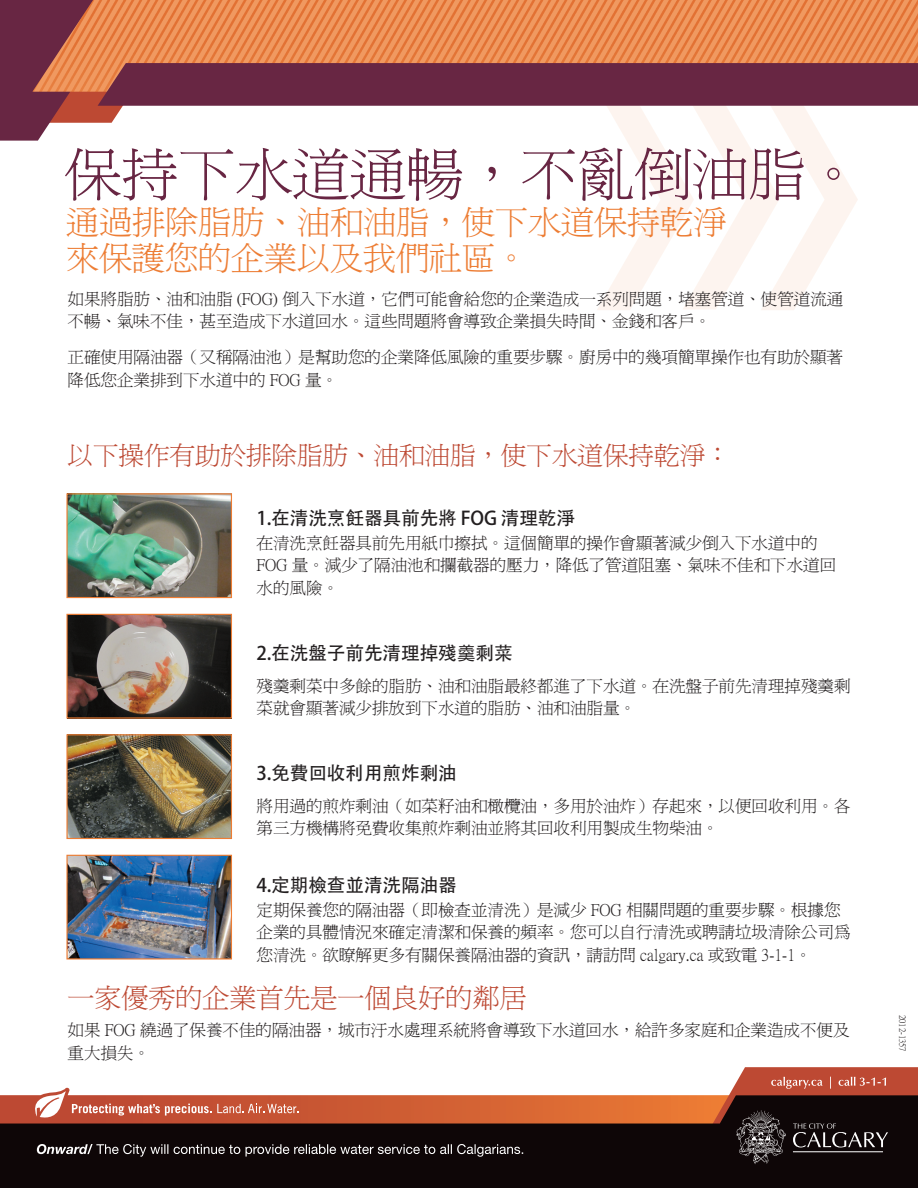
<style>
.page{position:relative;width:918px;height:1188px;background:#fff}
.page>*{position:absolute;margin:0;border:0;box-sizing:border-box;transform-origin:0 0}
.t1{font:57px "P Ming Li U";color:#682643}
.t2{font:33px/36px "P Ming Li U";color:#ed7d34}
.heading{font:27px "P Ming Li U";color:#bd4933}
.heading-2{font:25.5px "P Ming Li U";color:#bd4933}
.bold_copy{font:18.75px "Adobe Heiti Std";letter-spacing:-.01em;color:#231f20}
.indented_copy{font:16.5px/22.5px "P Ming Li U";color:#231f20}
.body_copy{font:16.5px/22.5px "P Ming Li U";color:#231f20}
.body_copy-2{font:9px "P Ming Li U";color:#231f20}
</style>
<div class="page">
<svg style="left:597px;top:141px;width:36px;height:169px"></svg>
<svg style="left:633px;top:141px;width:225px;height:169px"></svg>
<svg style="left:41px;top:1091px;width:25px;height:4px"></svg>
<svg style="left:0;top:1095px;width:676px;height:93px;background:#50261a"></svg>
<svg style="left:37px;top:1144px;width:486px;height:13px;background:#423b3c"></svg>
<svg style="left:676px;top:1067px;width:242px;height:121px;background:#4e3029"></svg>
<img style="left:68px;top:495px;width:162px;height:101px">
<div style="left:66px;top:493px;width:166px;height:105px;border:1px solid #ed7d34"></div>
<img style="left:68px;top:616px;width:162px;height:101px">
<div style="left:66px;top:614px;width:166px;height:105px;border:1px solid #ed7d34"></div>
<img style="left:68px;top:736px;width:162px;height:101px">
<div style="left:66px;top:734px;width:166px;height:105px;border:1px solid #ed7d34"></div>
<img style="left:68px;top:857px;width:162px;height:101px">
<div style="left:66px;top:855px;width:166px;height:105px;border:1px solid #ed7d34"></div>
<svg style="left:0;top:0;width:918px;height:141px"></svg>
<p class="t1" style="left:64px;top:146px;width:799px">保持下水道通暢，不亂倒油脂。</p>
<p class="t2" style="left:66px;top:205px;width:661px">通過排除脂肪、油和油脂，使下水道保持乾淨來保護您的企業以及我們社區。</p>
<p class="body_copy" style="left:68px;top:287px;width:777px">如果將脂肪、油和油脂 (FOG) 倒入下水道，它們可能會給您的企業造成一系列問題，堵塞管道、使管道流通不暢、氣味不佳，甚至造成下水道回水。這些問題將會導致企業損失時間、金錢和客戶。</p>
<p class="body_copy" style="left:68px;top:346px;width:777px">正確使用隔油器（又稱隔油池）是幫助您的企業降低風險的重要步驟。廚房中的幾項簡單操作也有助於顯著降低您企業排到下水道中的 FOG 量。</p>
<p class="heading-2" style="left:68px;top:443px;width:664px">以下操作有助於排除脂肪、油和油脂，使下水道保持乾淨：</p>
<p class="bold_copy" style="left:256px;top:507px;width:320px">1.在清洗烹飪器具前先將 FOG 清理乾淨</p>
<p class="indented_copy" style="left:256px;top:532px;width:581px">在清洗烹飪器具前先用紙巾擦拭。這個簡單的操作會顯著減少倒入下水道中的<br>FOG 量。減少了隔油池和攔截器的壓力，降低了管道阻塞、氣味不佳和下水道回水的風險。</p>
<p class="bold_copy" style="left:256px;top:642px;width:258px">2.在洗盤子前先清理掉殘羹剩菜</p>
<p class="indented_copy" style="left:256px;top:674px;width:595px">殘羹剩菜中多餘的脂肪、油和油脂最終都進了下水道。在洗盤子前先清理掉殘羹剩菜就會顯著減少排放到下水道的脂肪、油和油脂量。</p>
<p class="bold_copy" style="left:256px;top:762px;width:202px">3.免費回收利用煎炸剩油</p>
<p class="indented_copy" style="left:256px;top:795px;width:595px">將用過的煎炸剩油（如菜籽油和橄欖油，多用於油炸）存起來，以便回收利用。各第三方機構將免費收集煎炸剩油並將其回收利用製成生物柴油。</p>
<p class="bold_copy" style="left:256px;top:874px;width:202px">4.定期檢查並清洗隔油器</p>
<p class="indented_copy" style="left:256px;top:899px;width:595px">定期保養您的隔油器（即檢查並清洗）是減少 FOG 相關問題的重要步驟。根據您企業的具體情況來確定清潔和保養的頻率。您可以自行清洗或聘請垃圾清除公司為您清洗。欲瞭解更多有關保養隔油器的資訊，請訪問 calgary.ca 或致電 3-1-1。</p>
<p class="heading" style="left:68px;top:984px;width:460px">一家優秀的企業首先是一個良好的鄰居</p>
<p class="body_copy" style="left:68px;top:1019px;width:784px">如果 FOG 繞過了保養不佳的隔油器，城市汙水處理系統將會導致下水道回水，給許多家庭和企業造成不便及重大損失。</p>
<p class="body_copy-2" style="left:907px;top:1015px;width:38px;rotate:90deg">2012-1357</p>
</div>
